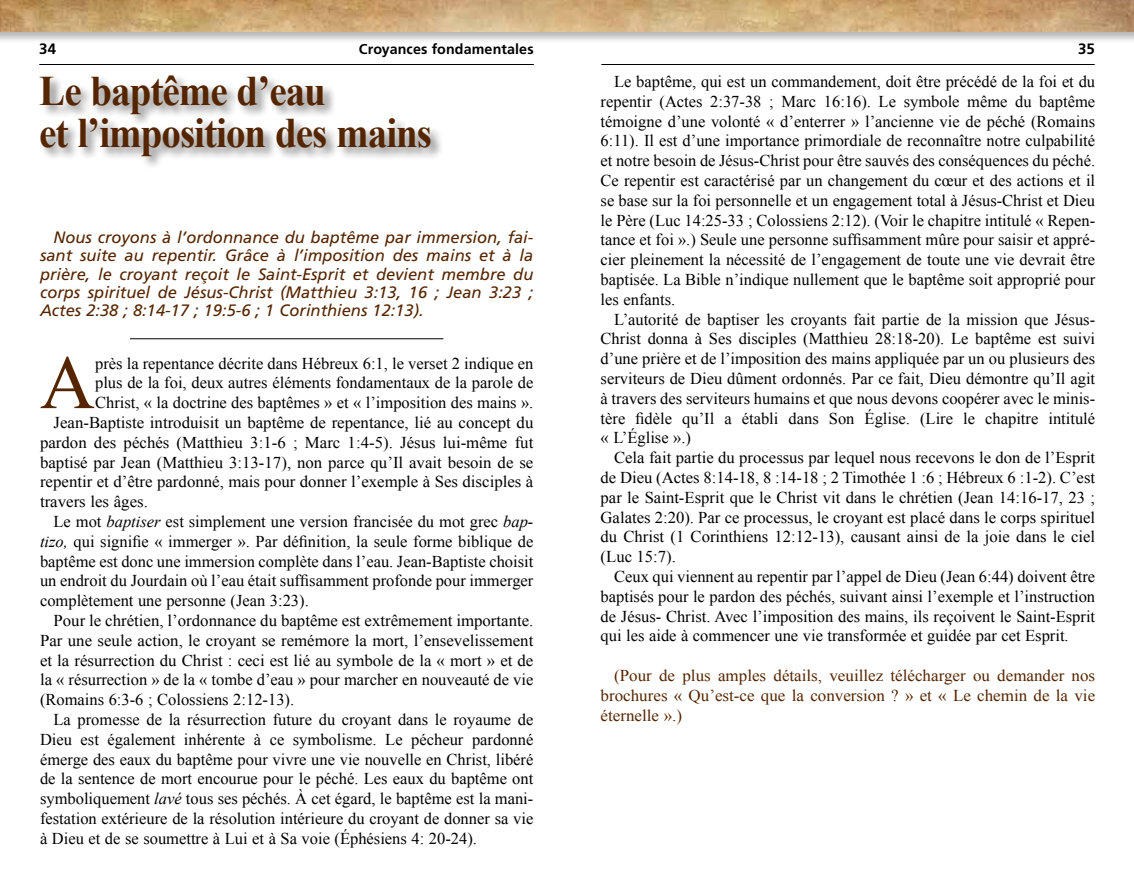
<style>
.page{position:relative;width:1134px;height:891px;background:#fff}
.page>*{position:absolute;margin:0;border:0;box-sizing:border-box;transform-origin:0 0}
.t1{font:76.35px "Times New Roman";color:#552500}
.t2{font:700 42px/42px "Times New Roman";letter-spacing:-.025em;color:#552500;scale:.93 1}
.t3{font:16.5px/19.8px "Times New Roman";color:#000;text-align:justify}
.t4{font:italic 16.5px/18.1px "Frutiger";color:#552500;text-align:justify}
.t5{font:16.5px/19.8px "Times New Roman";color:#552500;text-align:justify}
.t6{font:700 15px "Frutiger";color:#000}
.t7{font:700 14.25px "Frutiger";letter-spacing:.01em;color:#000}
.s1{font-style:italic}
</style>
<div class="page">
<hr style="left:39px;top:64px;width:495px;height:1px;background:#000">
<hr style="left:601px;top:64px;width:494px;height:1px;background:#000">
<div style="left:0;top:0;width:1134px;height:44px;background:#000;opacity:.3"></div>
<img style="left:0;top:0;width:1134px;height:31px">
<hr style="left:130px;top:338px;width:313px;height:1px;background:#000">
<div style="left:39px;top:74px;width:406px;height:96px;background:#000;opacity:.5"></div>
<p class="t6" style="left:39px;top:40px;width:18px">34</p>
<p class="t7" style="left:359px;top:41px;width:176px">Croyances fondamentales</p>
<p class="t6" style="left:1078px;top:40px;width:18px">35</p>
<h2 class="t2" style="left:39px;top:68px;width:424px">Le baptême d’eau<br>et l’imposition des mains</h2>
<p class="t4" style="left:40px;top:229px;width:495px;text-indent:13px">Nous croyons à l’ordonnance du baptême par immersion, fai&shy;sant suite au repentir. Grâce à l’imposition des mains et à la prière, le croyant reçoit le Saint-Esprit et devient membre du corps spirituel de Jésus-Christ (Matthieu 3:13, 16 ; Jean 3:23 ; Actes 2:38 ; 8:14-17 ; 19:5-6 ; 1 Corinthiens 12:13).</p>
<h1 class="t1" style="left:40px;top:329px;width:57px">A</h1>
<p class="t3" style="left:95px;top:353px;width:440px">près la repentance décrite dans Hébreux 6:1, le verset 2 indique en</p>
<p class="t3" style="left:95px;top:372px;width:440px">plus de la foi, deux autres éléments fondamentaux de la parole de</p>
<p class="t3" style="left:95px;top:392px;width:440px">Christ, « la doctrine des baptêmes » et « l’imposition des mains ».</p>
<p class="t3" style="left:54px;top:412px;width:481px">Jean-Baptiste introduisit un baptême de repentance, lié au concept du</p>
<p class="t3" style="left:40px;top:432px;width:495px">pardon des péchés (Matthieu 3:1-6 ; Marc 1:4-5). Jésus lui-même fut</p>
<p class="t3" style="left:40px;top:452px;width:495px">baptisé par Jean (Matthieu 3:13-17), non parce qu’Il avait besoin de se</p>
<p class="t3" style="left:40px;top:471px;width:495px">repentir et d’être pardonné, mais pour donner l’exemple à Ses disciples à</p>
<p class="t3" style="left:40px;top:491px;width:109px">travers les âges.</p>
<p class="t3" style="left:54px;top:511px;width:481px">Le mot <span class="s1">baptiser</span> est simplement une version francisée du mot grec <span class="s1">bap-</span></p>
<p class="t3" style="left:40px;top:531px;width:495px"><span class="s1">tizo,</span> qui signifie « immerger ». Par définition, la seule forme biblique de</p>
<p class="t3" style="left:40px;top:551px;width:495px">baptême est donc une immersion complète dans l’eau. Jean-Baptiste choisit</p>
<p class="t3" style="left:40px;top:570px;width:495px">un endroit du Jourdain où l’eau était suffisamment profonde pour immerger</p>
<p class="t3" style="left:40px;top:590px;width:270px">complètement une personne (Jean 3:23).</p>
<p class="t3" style="left:54px;top:610px;width:481px">Pour le chrétien, l’ordonnance du baptême est extrêmement importante.</p>
<p class="t3" style="left:40px;top:630px;width:495px">Par une seule action, le croyant se remémore la mort, l’ensevelissement</p>
<p class="t3" style="left:40px;top:650px;width:495px">et la résurrection du Christ : ceci est lié au symbole de la « mort » et de</p>
<p class="t3" style="left:40px;top:669px;width:495px">la « résurrection » de la « tombe d’eau » pour marcher en nouveauté de vie</p>
<p class="t3" style="left:40px;top:689px;width:256px">(Romains 6:3-6 ; Colossiens 2:12-13).</p>
<p class="t3" style="left:54px;top:709px;width:481px">La promesse de la résurrection future du croyant dans le royaume de</p>
<p class="t3" style="left:40px;top:729px;width:495px">Dieu est également inhérente à ce symbolisme. Le pécheur pardonné</p>
<p class="t3" style="left:40px;top:749px;width:495px">émerge des eaux du baptême pour vivre une vie nouvelle en Christ, libéré</p>
<p class="t3" style="left:40px;top:768px;width:495px">de la sentence de mort encourue pour le péché. Les eaux du baptême ont</p>
<p class="t3" style="left:40px;top:788px;width:495px">symboliquement <span class="s1">lavé</span> tous ses péchés. À cet égard, le baptême est la mani-</p>
<p class="t3" style="left:40px;top:808px;width:495px">festation extérieure de la résolution intérieure du croyant de donner sa vie</p>
<p class="t3" style="left:40px;top:828px;width:438px">à Dieu et de se soumettre à Lui et à Sa voie (Éphésiens 4: 20-24).</p>
<p class="t3" style="left:601px;top:71px;width:496px;text-indent:13px">Le baptême, qui est un commandement, doit être précédé de la foi et du repentir (Actes 2:37-38 ; Marc 16:16). Le symbole même du baptême témoigne d’une volonté « d’enterrer » l’ancienne vie de péché (Romains 6:11). Il est d’une importance primordiale de reconnaître notre culpabilité et notre besoin de Jésus-Christ pour être sauvés des conséquences du péché.<br>Ce repentir est caractérisé par un changement du cœur et des actions et il se base sur la foi personnelle et un engagement total à Jésus-Christ et Dieu le Père (Luc 14:25-33 ; Colossiens 2:12). (Voir le chapitre intitulé « Repen&shy;tance et foi ».) Seule une personne suffisamment mûre pour saisir et appré&shy;cier pleinement la nécessité de l’engagement de toute une vie devrait être baptisée. La Bible n’indique nullement que le baptême soit approprié pour les enfants.</p>
<p class="t3" style="left:601px;top:309px;width:496px;text-indent:13px">L’autorité de baptiser les croyants fait partie de la mission que Jésus-Christ donna à Ses disciples (Matthieu 28:18-20). Le baptême est suivi d’une prière et de l’imposition des mains appliquée par un ou plusieurs des serviteurs de Dieu dûment ordonnés. Par ce fait, Dieu démontre qu’Il agit à travers des serviteurs humains et que nous devons coopérer avec le minis&shy;tère fidèle qu’Il a établi dans Son Église. (Lire le chapitre intitulé « L’Église ».)</p>
<p class="t3" style="left:601px;top:447px;width:496px;text-indent:13px">Cela fait partie du processus par lequel nous recevons le don de l’Esprit de Dieu (Actes 8:14-18, 8 :14-18 ; 2 Timothée 1 :6 ; Hébreux 6 :1-2). C’est par le Saint-Esprit que le Christ vit dans le chrétien (Jean 14:16-17, 23 ; Galates 2:20). Par ce processus, le croyant est placé dans le corps spirituel du Christ (1 Corinthiens 12:12-13), causant ainsi de la joie dans le ciel (Luc 15:7).</p>
<p class="t3" style="left:601px;top:566px;width:496px;text-indent:13px">Ceux qui viennent au repentir par l’appel de Dieu (Jean 6:44) doivent être baptisés pour le pardon des péchés, suivant ainsi l’exemple et l’instruction de Jésus- Christ. Avec l’imposition des mains, ils reçoivent le Saint-Esprit qui les aide à commencer une vie transformée et guidée par cet Esprit.</p>
<p class="t5" style="left:601px;top:665px;width:496px;text-indent:13px">(Pour de plus amples détails, veuillez télécharger ou demander nos brochures « Qu’est-ce que la conversion ? » et « Le chemin de la vie éternelle ».)</p>
</div>
